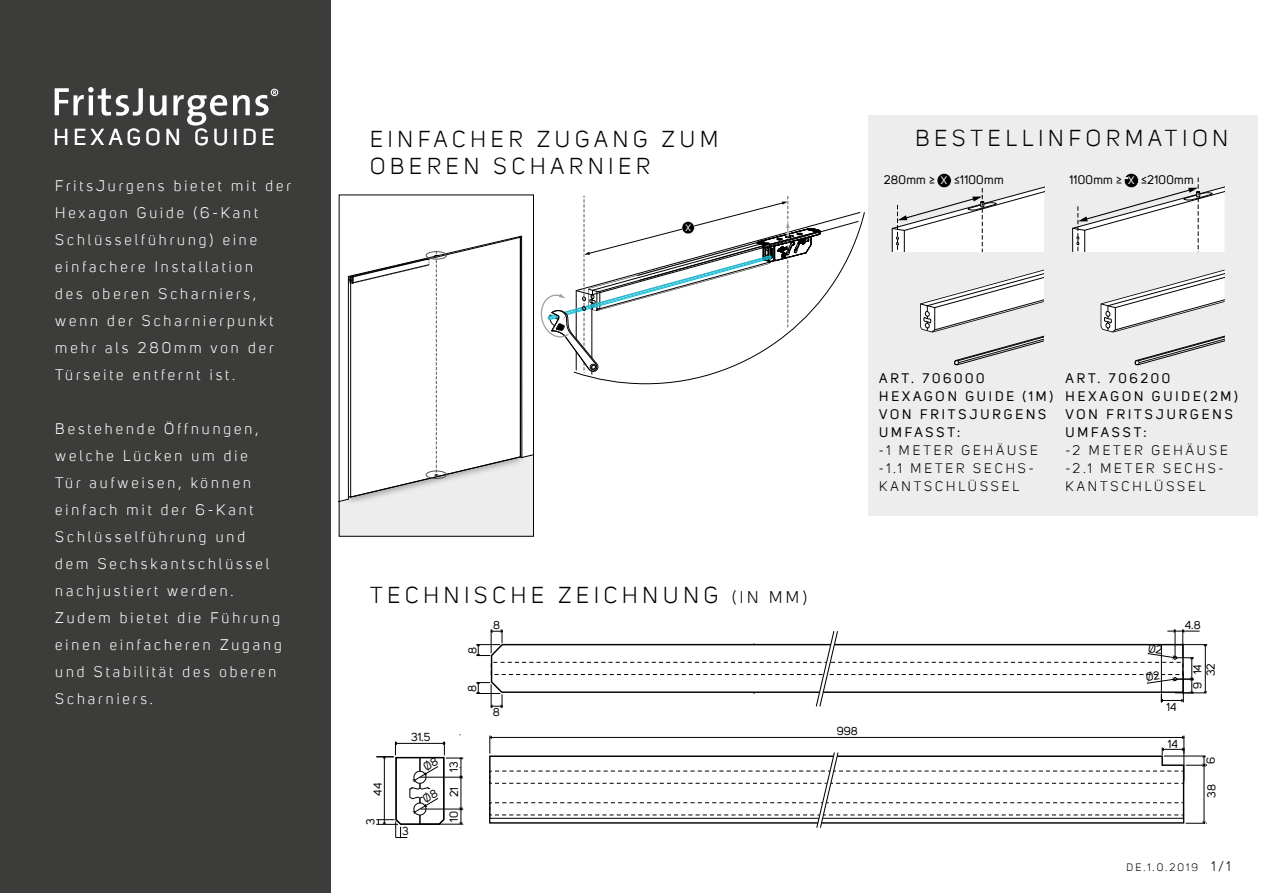
<style>
.page{position:relative;width:1263px;height:893px;background:#fff}
.page>*{position:absolute;margin:0;border:0;box-sizing:border-box;transform-origin:0 0}
.t1{font:22.5px/27px "Uni Sans";letter-spacing:.22em;color:#000}
.t2{font:22.5px "Uni Sans";letter-spacing:.2em;color:#fff}
.t3{font:15px/27px "Uni Sans";letter-spacing:.2em;color:#fff}
.t4{font:13.5px/18px "Uni Sans";letter-spacing:.22em;color:#000}
.t5{font:13.5px/18px "Uni Sans";letter-spacing:.22em;color:#000}
.t6{font:12.15px "Uni Sans";letter-spacing:.025em;color:#000}
.t7{font:11.25px "Uni Sans";color:#000}
.t8{font:10.65px "Uni Sans";color:#fff}
.t9{font:10.5px "Uni Sans";letter-spacing:.2em;color:#000}
.t10{font:9.3px "Uni Sans";color:#fff}
.s1{font-size:16.5px}
</style>
<div class="page">
<div style="left:0;top:0;width:331px;height:893px;background:#3c3c3b"></div>
<svg style="left:55px;top:87px;width:88px;height:29px"></svg>
<svg style="left:150px;top:95px;width:17px;height:21px"></svg>
<svg style="left:173px;top:95px;width:54px;height:31px"></svg>
<svg style="left:233px;top:89px;width:45px;height:27px"></svg>
<svg style="left:489px;top:735px;width:718px;height:93px"></svg>
<svg style="left:339px;top:196px;width:450px;height:340px"></svg>
<svg style="left:573px;top:211px;width:292px;height:173px"></svg>
<div style="left:868px;top:115px;width:390px;height:401px;background:#ededed"></div>
<svg style="left:891px;top:173px;width:154px;height:193px"></svg>
<svg style="left:1072px;top:173px;width:153px;height:193px"></svg>
<svg style="left:376px;top:741px;width:87px;height:97px"></svg>
<svg style="left:476px;top:629px;width:731px;height:80px"></svg>
<h1 class="t2" style="left:54px;top:124px;width:222px">HEXAGON GUIDE</h1>
<p class="t3" style="left:55px;top:172px;width:237px">FritsJurgens bietet mit der<br>Hexagon Guide (6-Kant<br>Schlüsselführung) eine einfachere Installation<br>des oberen Scharniers, wenn der Scharnierpunkt mehr als 280mm von der<br>Türseite entfernt ist.</p>
<p class="t3" style="left:55px;top:415px;width:228px">Bestehende Öffnungen, welche Lücken um die<br>Tür aufweisen, können einfach mit der 6-Kant<br>Schlüsselführung und dem Sechskantschlüssel nachjustiert werden.<br>Zudem bietet die Führung einen einfacheren Zugang und Stabilität des oberen<br>Scharniers.</p>
<h1 class="t1" style="left:370px;top:125px;width:350px">EINFACHER ZUGANG ZUM<br>OBEREN SCHARNIER</h1>
<p class="t10" style="left:685px;top:222px;width:7px">X</p>
<h1 class="t1" style="left:915px;top:125px;width:314px">BESTELLINFORMATION</h1>
<p class="t6" style="left:889px;top:167px;width:121px">280mm ≥ X ≤1100mm</p>
<p class="t6" style="left:1075px;top:167px;width:126px">1100mm ≥ X ≤2100mm</p>
<p class="t8" style="left:1133px;top:168px;width:8px">X</p>
<p class="t6" style="left:884px;top:173px;width:121px">280mm ≥ X ≤1100mm</p>
<p class="t8" style="left:941px;top:174px;width:8px">X</p>
<p class="t6" style="left:1069px;top:173px;width:126px">1100mm ≥ X ≤2100mm</p>
<p class="t8" style="left:1128px;top:174px;width:8px">X</p>
<p class="t4" style="left:879px;top:370px;width:176px">ART. 706000<br>HEXAGON GUIDE (1M)<br>VON FRITSJURGENS<br>UMFASST:</p>
<p class="t5" style="left:879px;top:442px;width:160px">-1 METER GEHÄUSE -1.1 METER SECHS-<br>KANTSCHLÜSSEL</p>
<p class="t4" style="left:1065px;top:370px;width:174px">ART. 706200<br>HEXAGON GUIDE(2M)<br>VON FRITSJURGENS<br>UMFASST:</p>
<p class="t5" style="left:1065px;top:442px;width:164px">-2 METER GEHÄUSE -2.1 METER SECHS-<br>KANTSCHLÜSSEL</p>
<h1 class="t1" style="left:370px;top:582px;width:438px">TECHNISCHE ZEICHNUNG <span class="s1">(IN MM)</span></h1>
<p class="t7" style="left:493px;top:619px;width:8px">8</p>
<p class="t7" style="left:371px;top:796px;width:14px;rotate:-90deg">44</p>
<p class="t7" style="left:364px;top:825px;width:8px;rotate:-90deg">3</p>
<p class="t7" style="left:411px;top:731px;width:21px">31.5</p>
<p class="t7" style="left:402px;top:825px;width:8px">3</p>
<p class="t7" style="left:447px;top:772px;width:12px;rotate:-90deg">13</p>
<p class="t7" style="left:448px;top:797px;width:12px;rotate:-90deg">21</p>
<p class="t7" style="left:447px;top:822px;width:12px;rotate:-90deg">10</p>
<p class="t7" style="left:837px;top:725px;width:22px">998</p>
<p class="t7" style="left:1185px;top:619px;width:17px">4.8</p>
<p class="t7" style="left:1166px;top:700px;width:12px">14</p>
<p class="t7" style="left:1168px;top:737px;width:12px">14</p>
<p class="t7" style="left:1204px;top:676px;width:15px;rotate:-90deg">32</p>
<p class="t7" style="left:1191px;top:689px;width:26px;rotate:-90deg">9 14</p>
<p class="t7" style="left:1204px;top:764px;width:8px;rotate:-90deg">6</p>
<p class="t7" style="left:1205px;top:798px;width:15px;rotate:-90deg">38</p>
<p class="t9" style="left:1126px;top:861px;width:73px">DE.1.0.2019</p>
<p class="t5" style="left:1211px;top:857px;width:21px">1/1</p>
</div>
